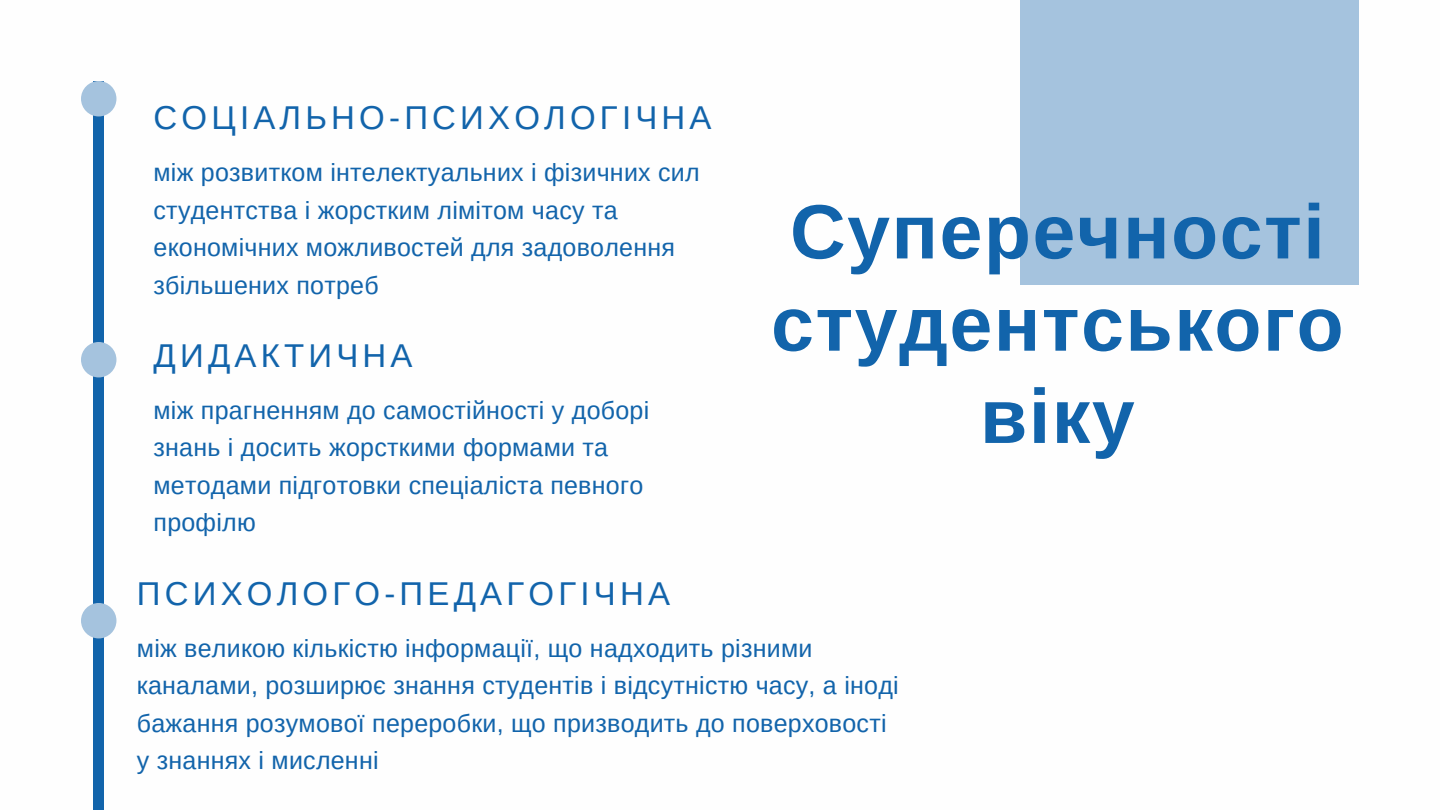
<style>
.page{position:relative;width:1440px;height:810px;background:#fff}
.page>*{position:absolute;margin:0;border:0;box-sizing:border-box;transform-origin:0 0}
.t1{font:700 77px/92.2px "Arimo";letter-spacing:.02em;color:#1264ab;text-align:center}
.t2{font:33px "Arimo";letter-spacing:.13em;color:#1264ab}
.t3{font:25px/37.5px "Arimo";letter-spacing:.01em;color:#1264ab}
</style>
<div class="page">
<div style="left:94px;top:81px;width:10px;height:729px;background:#1264ab"></div>
<div style="left:1020px;top:0;width:339px;height:285px;background:#a5c3de"></div>
<div style="left:81px;top:81px;width:35px;height:35px;background:#a5c3de;border-radius:50%"></div>
<div style="left:81px;top:342px;width:35px;height:35px;background:#a5c3de;border-radius:50%"></div>
<div style="left:81px;top:603px;width:35px;height:35px;background:#a5c3de;border-radius:50%"></div>
<h2 class="t2" style="left:154px;top:99px;width:560px">СОЦІАЛЬНО-ПСИХОЛОГІЧНА</h2>
<p class="t3" style="left:154px;top:154px;width:548px">між розвитком інтелектуальних і фізичних сил студентства і жорстким лімітом часу та економічних можливостей для задоволення збільшених потреб</p>
<h2 class="t2" style="left:154px;top:337px;width:261px">ДИДАКТИЧНА</h2>
<p class="t3" style="left:154px;top:391px;width:497px">між прагненням до самостійності у доборі знань і досить жорсткими формами та методами підготовки спеціаліста певного профілю</p>
<h1 class="t1" style="left:771px;top:186px;width:574px">Суперечності студентського віку</h1>
<h2 class="t2" style="left:137px;top:575px;width:535px">ПСИХОЛОГО-ПЕДАГОГІЧНА</h2>
<p class="t3" style="left:137px;top:629px;width:763px">між великою кількістю інформації, що надходить різними каналами, розширює знання студентів і відсутністю часу, а іноді бажання розумової переробки, що призводить до поверховості у знаннях і мисленні</p>
</div>
